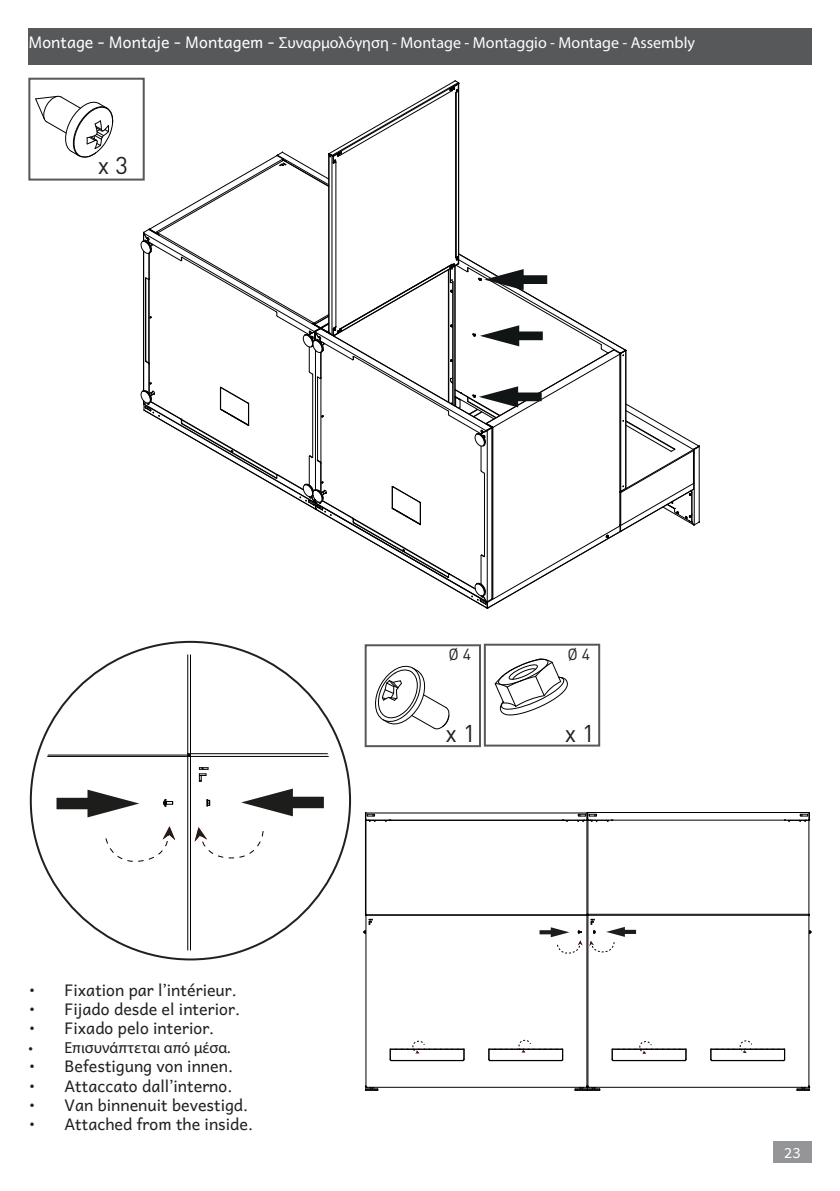
<style>
.page{position:relative;width:840px;height:1191px;background:#fff}
.page>*{position:absolute;margin:0;border:0;box-sizing:border-box;transform-origin:0 0}
.t1{font:24px "DIN Pro";color:#231f20}
.t2{font:16px "Andika";color:#231f20}
.t3{font:16px "Myriad Pro";color:#fff}
.t4{font:16px "Myriad Pro";color:#231f20}
.t5{font:16px "DIN Pro";color:#231f20}
.t6{font:14px "Andika";color:#fff}
.s1{font-family:"Andika"}
</style>
<div class="page">
<div style="left:772px;top:1141px;width:39px;height:21px;background:#939598"></div>
<div style="left:28px;top:28px;width:783px;height:37px;background:#57585a"></div>
<hr style="left:390px;top:819px;width:172px;height:1px;background:#000">
<hr style="left:365px;top:812px;width:222px;height:1px;background:#000">
<hr style="left:386px;top:820px;width:180px;height:1px;background:#000">
<hr style="left:365px;top:820px;width:1px;height:94px;background:#000">
<hr style="left:365px;top:914px;width:222px;height:1px;background:#000">
<hr style="left:586px;top:820px;width:1px;height:94px;background:#000">
<hr style="left:366px;top:915px;width:220px;height:1px;background:#000">
<hr style="left:365px;top:915px;width:1px;height:171px;background:#000">
<hr style="left:586px;top:915px;width:1px;height:171px;background:#000">
<hr style="left:489px;top:1060px;width:72px;height:1px;background:#000">
<hr style="left:391px;top:1060px;width:71px;height:1px;background:#000">
<svg style="left:365px;top:812px;width:26px;height:9px"></svg>
<svg style="left:363px;top:914px;width:10px;height:20px"></svg>
<hr style="left:366px;top:1087px;width:220px;height:1px;background:#000">
<svg style="left:365px;top:1085px;width:13px;height:6px"></svg>
<hr style="left:611px;top:819px;width:173px;height:1px;background:#000">
<hr style="left:587px;top:812px;width:221px;height:1px;background:#000">
<hr style="left:587px;top:820px;width:1px;height:94px;background:#000">
<hr style="left:587px;top:914px;width:221px;height:1px;background:#000">
<hr style="left:808px;top:820px;width:1px;height:94px;background:#000">
<hr style="left:587px;top:915px;width:221px;height:1px;background:#000">
<hr style="left:587px;top:915px;width:1px;height:171px;background:#000">
<hr style="left:808px;top:915px;width:1px;height:171px;background:#000">
<hr style="left:711px;top:1060px;width:72px;height:1px;background:#000">
<hr style="left:613px;top:1060px;width:71px;height:1px;background:#000">
<svg style="left:562px;top:812px;width:50px;height:9px"></svg>
<svg style="left:784px;top:812px;width:25px;height:9px"></svg>
<hr style="left:587px;top:1087px;width:221px;height:1px;background:#000">
<svg style="left:574px;top:1085px;width:26px;height:6px"></svg>
<svg style="left:796px;top:1085px;width:13px;height:6px"></svg>
<svg style="left:389px;top:1041px;width:75px;height:19px"></svg>
<svg style="left:488px;top:1040px;width:75px;height:20px"></svg>
<svg style="left:611px;top:1041px;width:75px;height:19px"></svg>
<svg style="left:710px;top:1040px;width:75px;height:20px"></svg>
<svg style="left:539px;top:914px;width:96px;height:40px"></svg>
<hr style="left:40px;top:754px;width:148px;height:1px;background:#000">
<hr style="left:187px;top:654px;width:1px;height:99px;background:#000">
<hr style="left:40px;top:756px;width:148px;height:1px;background:#000">
<hr style="left:187px;top:756px;width:1px;height:194px;background:#000">
<hr style="left:190px;top:654px;width:1px;height:99px;background:#000">
<hr style="left:190px;top:753px;width:146px;height:1px;background:#000">
<hr style="left:190px;top:756px;width:146px;height:1px;background:#000">
<hr style="left:190px;top:756px;width:1px;height:194px;background:#000">
<svg style="left:199px;top:767px;width:9px;height:15px"></svg>
<svg style="left:187px;top:753px;width:4px;height:4px"></svg>
<svg style="left:163px;top:799px;width:10px;height:8px"></svg>
<svg style="left:206px;top:799px;width:4px;height:7px"></svg>
<svg style="left:56px;top:789px;width:83px;height:28px"></svg>
<svg style="left:241px;top:788px;width:83px;height:28px"></svg>
<svg style="left:105px;top:826px;width:70px;height:36px"></svg>
<svg style="left:194px;top:827px;width:70px;height:32px"></svg>
<svg style="left:495px;top:658px;width:72px;height:57px"></svg>
<div style="left:483px;top:643px;width:117px;height:103px;border:2px solid #57585a"></div>
<svg style="left:375px;top:665px;width:75px;height:65px"></svg>
<div style="left:364px;top:644px;width:116px;height:103px;border:2px solid #57585a"></div>
<svg style="left:36px;top:95px;width:77px;height:63px"></svg>
<div style="left:28px;top:78px;width:117px;height:103px;border:2px solid #57585a"></div>
<svg style="left:140px;top:80px;width:559px;height:529px"></svg>
<p class="t3" style="left:28px;top:33px;width:667px"><span class="s1">Montage - Montaje - Montagem -</span> Συναρμολόγηση - Montage - Montaggio - Montage - Assembly</p>
<p class="t1" style="left:98px;top:147px;width:31px">x 3</p>
<p class="t2" style="left:28px;top:980px;width:210px">• Fixation par l’intérieur.</p>
<p class="t2" style="left:28px;top:1000px;width:213px">• Fijado desde el interior.</p>
<p class="t2" style="left:28px;top:1019px;width:187px">• Fixado pelo interior.</p>
<p class="t4" style="left:28px;top:1038px;width:203px">• Επισυνάπτεται από μέσα.</p>
<p class="t2" style="left:28px;top:1057px;width:206px">• Befestigung von innen.</p>
<p class="t2" style="left:28px;top:1076px;width:205px">• Attaccato dall’interno.</p>
<p class="t2" style="left:28px;top:1096px;width:221px">• Van binnenuit bevestigd.</p>
<p class="t2" style="left:28px;top:1115px;width:226px">• Attached from the inside.</p>
<p class="t5" style="left:448px;top:642px;width:24px">Ø 4</p>
<p class="t1" style="left:445px;top:714px;width:31px">x 1</p>
<p class="t5" style="left:567px;top:642px;width:24px">Ø 4</p>
<p class="t1" style="left:564px;top:714px;width:31px">x 1</p>
<p class="t6" style="left:783px;top:1145px;width:18px">23</p>
</div>
